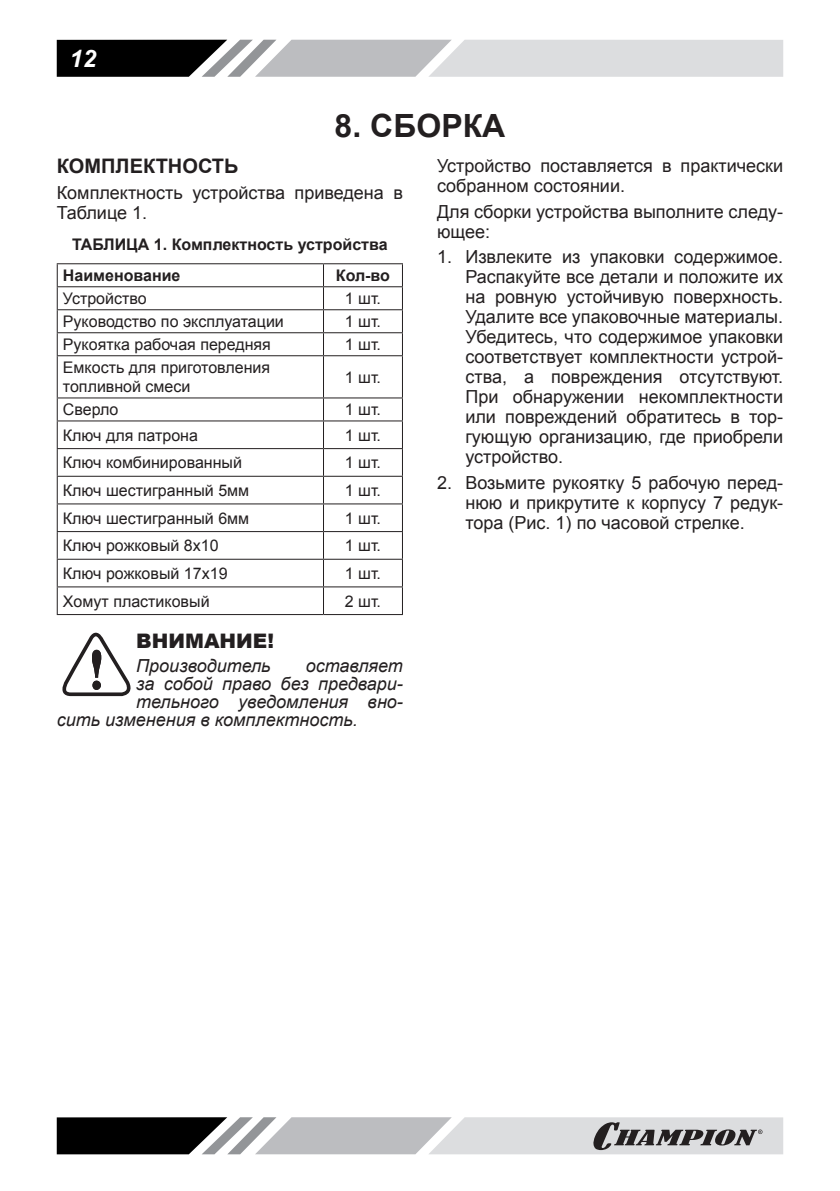
<style>
.page{position:relative;width:840px;height:1191px;background:#fff}
.page>*{position:absolute;margin:0;border:0;box-sizing:border-box;transform-origin:0 0}
.Заголовок_1{font:700 32px "Arial";color:#231f20}
.t1{font:italic 700 24px "Arial";color:#fff}
.Заголовок2{font:700 20px "Arial";color:#231f20}
.ВНИМАНИЕ{font:900 20px "Arial";color:#231f20}
.Текст_список{font:18px/20px "Arial";color:#231f20;text-align:justify}
.Текст_основной{font:18px/20px "Arial";color:#231f20}
.ВНИМАНИЕ_ТЕКСТ{font:italic 18px "Arial";color:#231f20}
.table_p_left{font:16px/19.2px "Arial";color:#231f20}
.РИСУНОК{font:700 16px "Arial";color:#231f20}
.table_h{font:700 16px "Arial";color:#231f20}
</style>
<div class="page">
<svg style="left:57px;top:40px;width:725px;height:37px;background:#a7a8a9"></svg>
<svg style="left:57px;top:1117px;width:725px;height:37px;background:#9c9c9e"></svg>
<hr style="left:57px;top:263px;width:266px;height:1px;background:#231f20">
<hr style="left:323px;top:263px;width:80px;height:1px;background:#231f20">
<hr style="left:57px;top:286px;width:266px;height:1px;background:#231f20">
<hr style="left:323px;top:286px;width:80px;height:1px;background:#231f20">
<hr style="left:57px;top:309px;width:266px;height:1px;background:#231f20">
<hr style="left:323px;top:309px;width:80px;height:1px;background:#231f20">
<hr style="left:57px;top:332px;width:266px;height:1px;background:#231f20">
<svg style="left:57px;top:264px;width:1px;height:91px"></svg>
<hr style="left:323px;top:332px;width:80px;height:1px;background:#231f20">
<svg style="left:323px;top:264px;width:1px;height:91px"></svg>
<svg style="left:402px;top:264px;width:1px;height:91px"></svg>
<hr style="left:57px;top:355px;width:266px;height:1px;background:#231f20">
<hr style="left:57px;top:356px;width:1px;height:41px;background:#231f20">
<hr style="left:323px;top:355px;width:80px;height:1px;background:#231f20">
<hr style="left:323px;top:356px;width:1px;height:41px;background:#231f20">
<hr style="left:402px;top:356px;width:1px;height:41px;background:#231f20">
<hr style="left:57px;top:397px;width:266px;height:1px;background:#231f20">
<hr style="left:323px;top:397px;width:80px;height:1px;background:#231f20">
<hr style="left:57px;top:420px;width:266px;height:1px;background:#231f20">
<hr style="left:323px;top:420px;width:80px;height:1px;background:#231f20">
<hr style="left:57px;top:448px;width:266px;height:1px;background:#231f20">
<hr style="left:323px;top:448px;width:80px;height:1px;background:#231f20">
<hr style="left:57px;top:476px;width:266px;height:1px;background:#231f20">
<hr style="left:323px;top:476px;width:80px;height:1px;background:#231f20">
<hr style="left:57px;top:503px;width:266px;height:1px;background:#231f20">
<hr style="left:323px;top:503px;width:80px;height:1px;background:#231f20">
<hr style="left:57px;top:531px;width:266px;height:1px;background:#231f20">
<hr style="left:323px;top:531px;width:80px;height:1px;background:#231f20">
<hr style="left:57px;top:559px;width:266px;height:1px;background:#231f20">
<hr style="left:323px;top:559px;width:80px;height:1px;background:#231f20">
<hr style="left:57px;top:586px;width:266px;height:1px;background:#231f20">
<svg style="left:57px;top:398px;width:1px;height:216px"></svg>
<hr style="left:323px;top:586px;width:80px;height:1px;background:#231f20">
<svg style="left:323px;top:398px;width:1px;height:216px"></svg>
<svg style="left:402px;top:398px;width:1px;height:216px"></svg>
<hr style="left:57px;top:614px;width:266px;height:1px;background:#231f20">
<hr style="left:323px;top:614px;width:80px;height:1px;background:#231f20">
<svg style="left:62px;top:632px;width:69px;height:64px"></svg>
<h2 class="t1" style="left:70px;top:42px;width:28px">12</h2>
<p class="Заголовок_1" style="left:334px;top:104px;width:172px">8. СБОРКА</p>
<p class="Заголовок2" style="left:57px;top:153px;width:183px">КОМПЛЕКТНОСТЬ</p>
<p class="Текст_основной" style="left:57px;top:183px;width:347px">Комплектность устройства приведена в<br>Таблице 1.</p>
<p class="РИСУНОК" style="left:72px;top:233px;width:317px">ТАБЛИЦА 1. Комплектность устройства</p>
<p class="table_h" style="left:63px;top:265px;width:119px">Наименование</p>
<p class="table_h" style="left:336px;top:265px;width:56px">Кол-во</p>
<p class="table_p_left" style="left:63px;top:289px;width:85px">Устройство</p>
<p class="table_p_left" style="left:344px;top:289px;width:38px">1 шт.</p>
<p class="table_p_left" style="left:63px;top:312px;width:222px">Руководство по эксплуатации</p>
<p class="table_p_left" style="left:344px;top:312px;width:38px">1 шт.</p>
<p class="table_p_left" style="left:63px;top:335px;width:209px">Рукоятка рабочая передняя</p>
<p class="table_p_left" style="left:344px;top:335px;width:38px">1 шт.</p>
<p class="table_p_left" style="left:63px;top:358px;width:209px">Емкость для приготовления топливной смеси</p>
<p class="table_p_left" style="left:344px;top:367px;width:38px">1 шт.</p>
<p class="table_p_left" style="left:63px;top:400px;width:57px">Сверло</p>
<p class="table_p_left" style="left:344px;top:400px;width:38px">1 шт.</p>
<p class="table_p_left" style="left:63px;top:425px;width:136px">Ключ для патрона</p>
<p class="table_p_left" style="left:344px;top:425px;width:38px">1 шт.</p>
<p class="table_p_left" style="left:63px;top:453px;width:180px">Ключ комбинированный</p>
<p class="table_p_left" style="left:344px;top:453px;width:38px">1 шт.</p>
<p class="table_p_left" style="left:63px;top:481px;width:188px">Ключ шестигранный 5мм</p>
<p class="table_p_left" style="left:344px;top:481px;width:38px">1 шт.</p>
<p class="table_p_left" style="left:63px;top:508px;width:188px">Ключ шестигранный 6мм</p>
<p class="table_p_left" style="left:344px;top:508px;width:38px">1 шт.</p>
<p class="table_p_left" style="left:63px;top:536px;width:157px">Ключ рожковый 8х10</p>
<p class="table_p_left" style="left:344px;top:536px;width:38px">1 шт.</p>
<p class="table_p_left" style="left:63px;top:564px;width:166px">Ключ рожковый 17х19</p>
<p class="table_p_left" style="left:344px;top:564px;width:38px">1 шт.</p>
<p class="table_p_left" style="left:63px;top:591px;width:148px">Хомут пластиковый</p>
<p class="table_p_left" style="left:344px;top:591px;width:38px">2 шт.</p>
<p class="ВНИМАНИЕ" style="left:136px;top:626px;width:139px">ВНИМАНИЕ!</p>
<p class="ВНИМАНИЕ_ТЕКСТ" style="left:136px;top:654px;width:136px">Производитель</p>
<p class="ВНИМАНИЕ_ТЕКСТ" style="left:305px;top:654px;width:99px">оставляет</p>
<p class="ВНИМАНИЕ_ТЕКСТ" style="left:136px;top:672px;width:268px">за собой право без предвари-</p>
<p class="ВНИМАНИЕ_ТЕКСТ" style="left:136px;top:690px;width:268px">тельного уведомления вно-</p>
<p class="ВНИМАНИЕ_ТЕКСТ" style="left:57px;top:708px;width:302px">сить изменения в комплектность.</p>
<p class="Текст_основной" style="left:437px;top:156px;width:347px">Устройство поставляется в практически собранном состоянии.</p>
<p class="Текст_основной" style="left:437px;top:201px;width:347px">Для сборки устройства выполните следу&shy;ющее:</p>
<p class="Текст_список" style="left:465px;top:247px;width:319px;text-indent:-28px">1. Извлеките из упаковки содержимое.<br>Распакуйте все детали и положите их на ровную устойчивую поверхность.<br>Удалите все упаковочные материалы.<br>Убедитесь, что содержимое упаковки соответствует комплектности устрой&shy;ства, а повреждения отсутствуют.<br>При обнаружении некомплектности или повреждений обратитесь в тор&shy;гующую организацию, где приобрели устройство.</p>
<p class="Текст_список" style="left:465px;top:473px;width:319px;text-indent:-28px">2. Возьмите рукоятку 5 рабочую перед&shy;нюю и прикрутите к корпусу 7 редук&shy;тора (Рис. 1) по часовой стрелке.</p>
</div>
